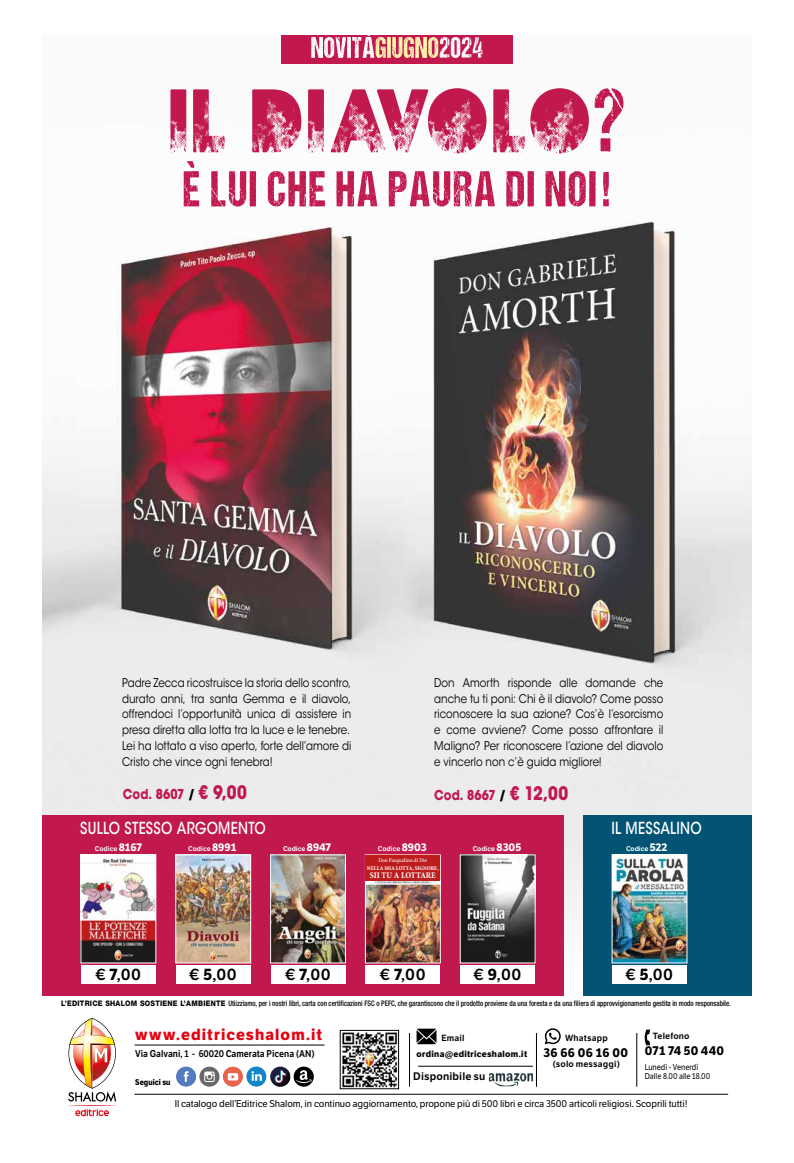
<style>
.page{position:relative;width:794px;height:1163px;background:#fff}
.page>*{position:absolute;margin:0;border:0;box-sizing:border-box;transform-origin:0 0}
.t1{font:500 16.5px "ITC Avant Garde Std";letter-spacing:.02em;color:#fff;scale:.8 1}
.t2{font:600 15.8px "LFT Etica";letter-spacing:.03em;color:#000}
.t3{font:700 15.6px "LFT Etica";letter-spacing:.07em;color:#e30613}
.t4{font:700 13.6px "ITC Avant Garde Std";color:#c1194e;scale:.85 1}
.t5{font:700 12.3px "LFT Etica";letter-spacing:.015em;color:#000}
.t6{font:12px/15.8px "ITC Avant Garde Std";color:#000;text-align:justify;scale:.85 1}
.t7{font:600 10.6px "LFT Etica";letter-spacing:.01em;color:#000}
.t8{font:600 9.6px "LFT Etica";color:#000;scale:.91 1}
.t9{font:9.5px "LFT Etica";letter-spacing:-.01em;color:#000}
.t10{font:600 8.7px "LFT Etica";letter-spacing:.02em;color:#000}
.t11{font:700 8.7px "LFT Etica";letter-spacing:.035em;color:#000}
.t12{font:700 condensed 8.7px "Minion Pro";color:#fff}
.t13{font:8.2px/9.6px "LFT Etica";color:#000;scale:.91 1}
.t14{font:700 8.1px "LFT Etica";color:#000;scale:.91 1}
.t15{font:500 condensed 7.6px "Helvetica Neue LT Std";color:#000;scale:.91 1}
.t16{font:600 6.7px "LFT Etica";color:#fff}
.t17{font:700 condensed 5.8px "Minion Pro";letter-spacing:-.005em;color:#fff}
.t18{font:500 condensed 5.8px "Minion Pro";color:#fff}
.s1{color:#000}
.s2{font-size:18.6px}
.s3{font-weight:700;font-size:10.7px}
.s4{font-weight:700}
.s5{font-weight:800;font-stretch:normal}
</style>
<div class="page">
<img style="left:68px;top:1017px;width:49px;height:98px">
<hr style="left:135px;top:1044px;width:189px;height:1px;background:#000">
<hr style="left:134px;top:1093px;width:594px;height:1px;background:#000">
<hr style="left:636px;top:1032px;width:1px;height:54px;background:#000">
<svg style="left:644px;top:1029px;width:6px;height:17px"></svg>
<svg style="left:416px;top:1028px;width:20px;height:16px"></svg>
<svg style="left:545px;top:1028px;width:16px;height:16px"></svg>
<hr style="left:536px;top:1032px;width:1px;height:54px;background:#000">
<hr style="left:409px;top:1032px;width:1px;height:54px;background:#000">
<img style="left:489px;top:1073px;width:44px;height:13px">
<hr style="left:418px;top:1065px;width:115px;height:1px;background:#000">
<div style="left:176px;top:1066px;width:20px;height:20px;background:#547bbd;border-radius:50%"></div>
<svg style="left:184px;top:1071px;width:5px;height:10px"></svg>
<div style="left:199px;top:1066px;width:20px;height:20px;background:#696969;border-radius:50%"></div>
<svg style="left:204px;top:1071px;width:11px;height:10px"></svg>
<svg style="left:223px;top:1066px;width:20px;height:20px"></svg>
<svg style="left:228px;top:1072px;width:10px;height:8px"></svg>
<svg style="left:246px;top:1066px;width:44px;height:20px"></svg>
<svg style="left:294px;top:1066px;width:20px;height:20px"></svg>
<svg style="left:296px;top:1069px;width:15px;height:14px"></svg>
<img style="left:342px;top:1032px;width:55px;height:54px">
<div style="left:340px;top:1030px;width:59px;height:58px;border:1px solid #000"></div>
<img style="left:43px;top:99px;width:708px;height:813px">
<div style="left:583px;top:814px;width:168px;height:181px;background:#035474"></div>
<div style="left:43px;top:814px;width:521px;height:181px;background:#c1194e"></div>
<img style="left:83px;top:856px;width:71px;height:104px">
<div style="left:81px;top:854px;width:75px;height:108px;border:1px solid #fff"></div>
<div style="left:81px;top:964px;width:75px;height:19px;background:#fff"></div>
<img style="left:178px;top:856px;width:71px;height:104px">
<div style="left:176px;top:854px;width:75px;height:108px;border:1px solid #fff"></div>
<div style="left:176px;top:964px;width:75px;height:19px;background:#fff"></div>
<img style="left:272px;top:856px;width:71px;height:104px">
<div style="left:270px;top:854px;width:75px;height:108px;border:1px solid #fff"></div>
<div style="left:270px;top:964px;width:75px;height:19px;background:#fff"></div>
<img style="left:367px;top:880px;width:71px;height:80px">
<div style="left:365px;top:854px;width:75px;height:108px;border:1px solid #fff"></div>
<div style="left:365px;top:964px;width:75px;height:19px;background:#fff"></div>
<img style="left:462px;top:856px;width:71px;height:104px">
<div style="left:460px;top:854px;width:75px;height:108px;border:1px solid #fff"></div>
<div style="left:460px;top:964px;width:75px;height:19px;background:#fff"></div>
<svg style="left:183px;top:161px;width:426px;height:46px"></svg>
<svg style="left:170px;top:88px;width:453px;height:65px"></svg>
<img style="left:614px;top:856px;width:71px;height:104px">
<div style="left:612px;top:854px;width:75px;height:108px;border:1px solid #fff"></div>
<div style="left:612px;top:964px;width:75px;height:19px;background:#fff"></div>
<div style="left:281px;top:35px;width:232px;height:29px;background:#c1194e"></div>
<svg style="left:311px;top:35px;width:172px;height:23px"></svg>
<div style="left:365px;top:855px;width:75px;height:25px;background:#bd1d1d"></div>
<p class="t6" style="left:122px;top:674px;width:271px">Padre Zecca ricostruisce la storia dello scontro, durato anni, tra santa Gemma e il diavolo, offrendoci l’opportunità unica di assistere in presa diretta alla lotta tra la luce e le tenebre.<br>Lei ha lottato a viso aperto, forte dell’amore di Cristo che vince ogni tenebra!</p>
<p class="t6" style="left:434px;top:674px;width:271px">Don Amorth risponde alle domande che anche tu ti poni: Chi è il diavolo? Come posso riconoscere la sua azione? Cos’è l’esorcismo e come avviene? Come posso affrontare il Maligno? Per riconoscere l’azione del diavolo e vincerlo non c’è guida migliore!</p>
<p class="t4" style="left:434px;top:785px;width:159px">Cod. 8667 <span class="s1">/</span> <span class="s2">€ 12,00</span></p>
<h1 class="t1" style="left:80px;top:817px;width:233px">SULLO STESSO ARGOMENTO</h1>
<p class="t4" style="left:123px;top:784px;width:147px">Cod. 8607 <span class="s1">/</span> <span class="s2">€ 9,00</span></p>
<h1 class="t1" style="left:611px;top:817px;width:115px">IL MESSALINO</h1>
<p class="t16" style="left:95px;top:844px;width:49px">Codice <span class="s3">8167</span></p>
<p class="t16" style="left:188px;top:844px;width:50px">Codice <span class="s3">8991</span></p>
<h2 class="t2" style="left:96px;top:964px;width:47px">€ <span class="s4">7</span>,00</h2>
<h2 class="t2" style="left:189px;top:964px;width:49px">€ <span class="s4">5</span>,00</h2>
<p class="t16" style="left:283px;top:844px;width:49px">Codice <span class="s3">8947</span></p>
<h2 class="t2" style="left:285px;top:964px;width:47px">€ <span class="s4">7</span>,00</h2>
<p class="t16" style="left:378px;top:844px;width:50px">Codice <span class="s3">8903</span></p>
<p class="t18" style="left:378px;top:856px;width:50px">Don Pasqualino di Dio</p>
<p class="t17" style="left:367px;top:864px;width:73px">NELLA MIA LOTTA, SIGNORE,</p>
<p class="t12" style="left:370px;top:869px;width:67px">SII TU A LOTTARE</p>
<p class="t16" style="left:472px;top:844px;width:50px">Codice <span class="s3">8305</span></p>
<h2 class="t2" style="left:380px;top:964px;width:47px">€ <span class="s4">7</span>,00</h2>
<h2 class="t2" style="left:474px;top:964px;width:49px">€ <span class="s4">9</span>,00</h2>
<p class="t16" style="left:626px;top:844px;width:43px">Codice <span class="s3">522</span></p>
<h2 class="t2" style="left:626px;top:964px;width:49px">€ <span class="s4">5</span>,00</h2>
<p class="t15" style="left:61px;top:998px;width:737px"><span class="s5">L’EDITRICE SHALOM SOSTIENE L’AMBIENTE</span> Utiizziamo, per i nostri libri, carta con certificazioni FSC o PEFC, che garantiscono che il prodotto proviene da una foresta e da una filiera di approvvigionamento gestita in modo responsabile.</p>
<p class="t3" style="left:135px;top:1024px;width:188px">www.editriceshalom.it</p>
<p class="t8" style="left:135px;top:1047px;width:199px">Via Galvani, 1 - 60020 Camerata Picena (AN)</p>
<p class="t14" style="left:135px;top:1076px;width:40px">Seguici su</p>
<p class="t10" style="left:441px;top:1032px;width:25px">Email</p>
<p class="t11" style="left:416px;top:1048px;width:112px">ordina@editriceshalom.it</p>
<p class="t7" style="left:413px;top:1069px;width:74px">Disponibile su</p>
<p class="t10" style="left:565px;top:1032px;width:44px">Whatsapp</p>
<p class="t5" style="left:543px;top:1044px;width:86px">36 66 06 16 00</p>
<p class="t10" style="left:553px;top:1058px;width:68px">(solo messaggi)</p>
<p class="t10" style="left:653px;top:1030px;width:38px">Telefono</p>
<p class="t5" style="left:645px;top:1043px;width:81px">071 74 50 440</p>
<p class="t13" style="left:644px;top:1061px;width:73px">Lunedì - Venerdì<br>Dalle 8.00 alle 18.00</p>
<p class="t9" style="left:175px;top:1097px;width:514px">Il catalogo dell’Editrice Shalom, in continuo aggiornamento, propone più di 500 libri e circa 3500 articoli religiosi. Scoprili tutti!</p>
</div>
